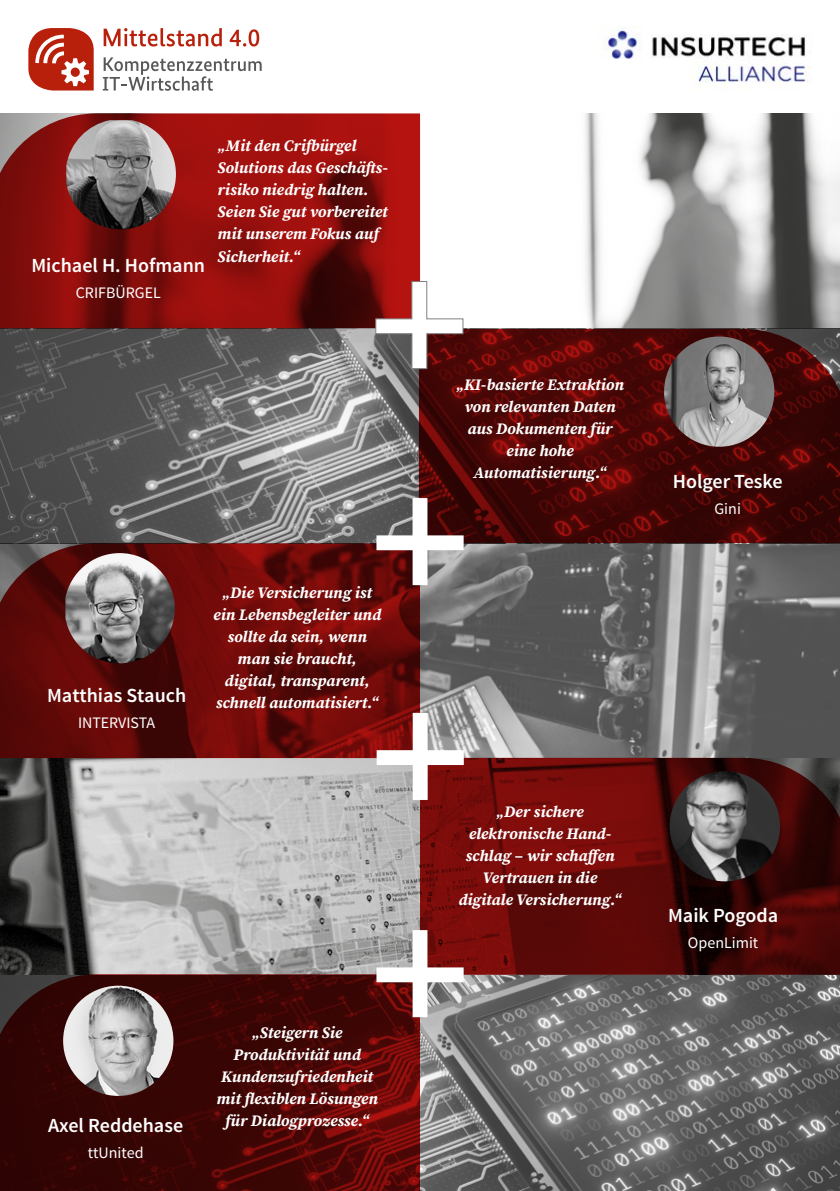
<style>
.page{position:relative;width:840px;height:1191px;background:#fff}
.page>*{position:absolute;margin:0;border:0;box-sizing:border-box;transform-origin:0 0}
.t1{font:600 20px "Source Sans Pro";color:#fff}
.t2{font:italic 700 16px/22px "Source Serif Pro";color:#fff;text-align:center}
.t3{font:16px "Source Sans Pro";color:#fff}
</style>
<div class="page">
<img style="left:0;top:113px;width:839px;height:1078px">
<svg style="left:0;top:113px;width:420px;height:216px;background:#8b120f"></svg>
<img style="left:66px;top:120px;width:110px;height:109px">
<svg style="left:420px;top:758px;width:419px;height:216px;background:#5a0a09"></svg>
<svg style="left:104px;top:28px;width:155px;height:19px"></svg>
<svg style="left:28px;top:28px;width:66px;height:62px"></svg>
<svg style="left:103px;top:57px;width:158px;height:34px"></svg>
<svg style="left:0;top:543px;width:420px;height:215px;background:#640b0a"></svg>
<svg style="left:0;top:974px;width:420px;height:217px;background:#430706"></svg>
<svg style="left:376px;top:930px;width:87px;height:87px"></svg>
<img style="left:669px;top:771px;width:110px;height:110px;border-radius:55px">
<img style="left:65px;top:553px;width:110px;height:110px">
<img style="left:63px;top:985px;width:110px;height:111px;border-radius:55px">
<img style="left:603px;top:27px;width:205px;height:64px">
<svg style="left:376px;top:713px;width:87px;height:87px"></svg>
<svg style="left:418px;top:329px;width:421px;height:214px;background:#490807"></svg>
<img style="left:663px;top:336px;width:111px;height:111px;border-radius:55px">
<svg style="left:375px;top:281px;width:88px;height:88px"></svg>
<svg style="left:376px;top:498px;width:87px;height:87px"></svg>
<p class="t1" style="left:31px;top:253px;width:175px">Michael H. Hofmann</p>
<p class="t3" style="left:76px;top:283px;width:86px">CRIFBÜRGEL</p>
<p class="t2" style="left:217px;top:135px;width:172px;text-align:left">„Mit den Crifbürgel<br>Solutions das Geschäfts&shy;risiko niedrig halten.<br>Seien Sie gut vorbereitet mit unserem Fokus auf<br>Sicherheit.“</p>
<p class="t1" style="left:47px;top:683px;width:141px">Matthias Stauch</p>
<p class="t3" style="left:78px;top:713px;width:79px">INTERVISTA</p>
<p class="t2" style="left:213px;top:581px;width:169px">„Die Versicherung ist ein Lebensbegleiter und sollte da sein, wenn man sie braucht, digital, transparent, schnell automatisiert.“</p>
<p class="t1" style="left:48px;top:1112px;width:136px">Axel Reddehase</p>
<p class="t3" style="left:88px;top:1142px;width:57px">ttUnited</p>
<p class="t2" style="left:216px;top:1021px;width:163px">„Steigern Sie<br>Produktivität und<br>Kundenzufriedenheit mit flexiblen Lösungen für Dialogprozesse.“</p>
<p class="t2" style="left:456px;top:373px;width:169px">„KI-basierte Extraktion von relevanten Daten aus Dokumenten für eine hohe<br>Automatisierung.“</p>
<p class="t1" style="left:672px;top:468px;width:111px">Holger Teske</p>
<p class="t3" style="left:714px;top:498px;width:28px">Gini</p>
<p class="t2" style="left:458px;top:800px;width:165px">„Der sichere elektronische Hand&shy;schlag – wir schaffen<br>Vertrauen in die digitale Versicherung.“</p>
<p class="t1" style="left:667px;top:902px;width:112px">Maik Pogoda</p>
<p class="t3" style="left:687px;top:932px;width:72px">OpenLimit</p>
</div>
